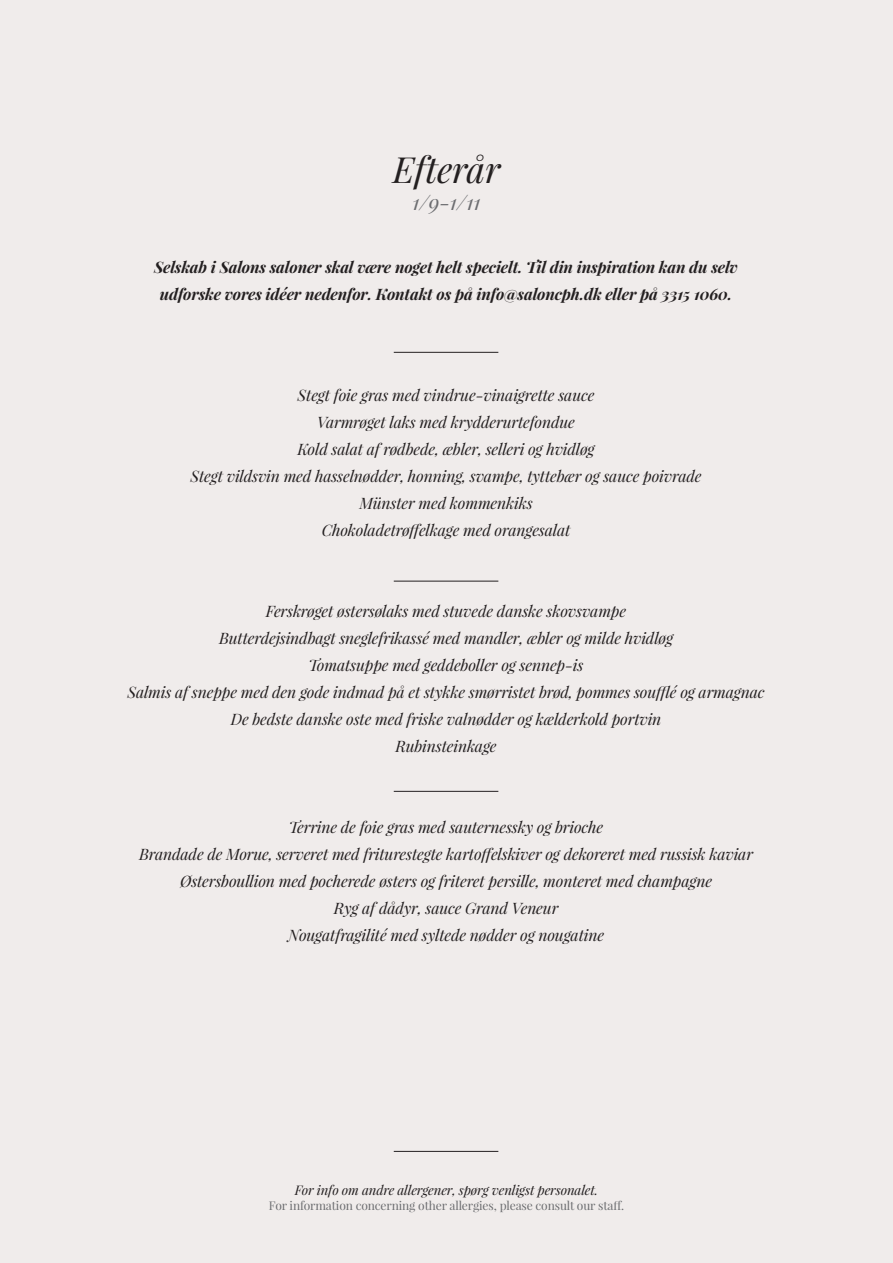
<style>
.page{position:relative;width:893px;height:1263px;background:#f0eceb}
.page>*{position:absolute;margin:0;border:0;box-sizing:border-box;transform-origin:0 0}
.t1{font:italic 36px "Playfair Display";letter-spacing:-.01em;color:#231f20}
.t2{font:italic 21px "Playfair Display";color:#6c6d70}
.t3{font:italic 15.75px/27px "Playfair Display";letter-spacing:-.01em;color:#231f20;text-align:center}
.t4{font:italic 700 15.75px/27px "Playfair Display";letter-spacing:-.01em;color:#231f20;text-align:center}
.t5{font:italic 13.2px "Playfair Display";letter-spacing:-.01em;color:#231f20}
.t6{font:12px "Playfair Display";letter-spacing:-.01em;color:#6c6d70}
</style>
<div class="page">
<hr style="left:394px;top:1151px;width:104px;height:1px;background:#231f20">
<hr style="left:394px;top:581px;width:104px;height:1px;background:#231f20">
<hr style="left:394px;top:791px;width:104px;height:1px;background:#231f20">
<hr style="left:394px;top:352px;width:104px;height:1px;background:#231f20">
<h1 class="t1" style="left:393px;top:146px;width:109px">Efterår</h1>
<h2 class="t2" style="left:412px;top:189px;width:70px">1/9-1/11</h2>
<p class="t4" style="left:154px;top:253px;width:585px">Selskab i Salons saloner skal være noget helt specielt. Til din inspiration kan du selv udforske vores idéer nedenfor. Kontakt os på info@saloncph.dk eller på 3315 1060.</p>
<p class="t3" style="left:191px;top:381px;width:512px">Stegt foie gras med vindrue-vinaigrette sauce<br>Varmrøget laks med krydderurtefondue<br>Kold salat af rødbede, æbler, selleri og hvidløg<br>Stegt vildsvin med hasselnødder, honning, svampe, tyttebær og sauce poivrade Münster med kommenkiks<br>Chokoladetrøffelkage med orangesalat</p>
<p class="t3" style="left:127px;top:597px;width:639px">Ferskrøget østersølaks med stuvede danske skovsvampe<br>Butterdejsindbagt sneglefrikassé med mandler, æbler og milde hvidløg<br>Tomatsuppe med geddeboller og sennep-is<br>Salmis af sneppe med den gode indmad på et stykke smørristet brød, pommes soufflé og armagnac De bedste danske oste med friske valnødder og kælderkold portvin<br>Rubinsteinkage</p>
<p class="t3" style="left:139px;top:813px;width:615px">Terrine de foie gras med sauternessky og brioche<br>Brandade de Morue, serveret med friturestegte kartoffelskiver og dekoreret med russisk kaviar Østersboullion med pocherede østers og friteret persille, monteret med champagne<br>Ryg af dådyr, sauce Grand Veneur<br>Nougatfragilité med syltede nødder og nougatine</p>
<p class="t5" style="left:295px;top:1181px;width:305px">For info om andre allergener, spørg venligst personalet.</p>
<p class="t6" style="left:269px;top:1198px;width:357px">For information concerning other allergies, please consult our staff.</p>
</div>
